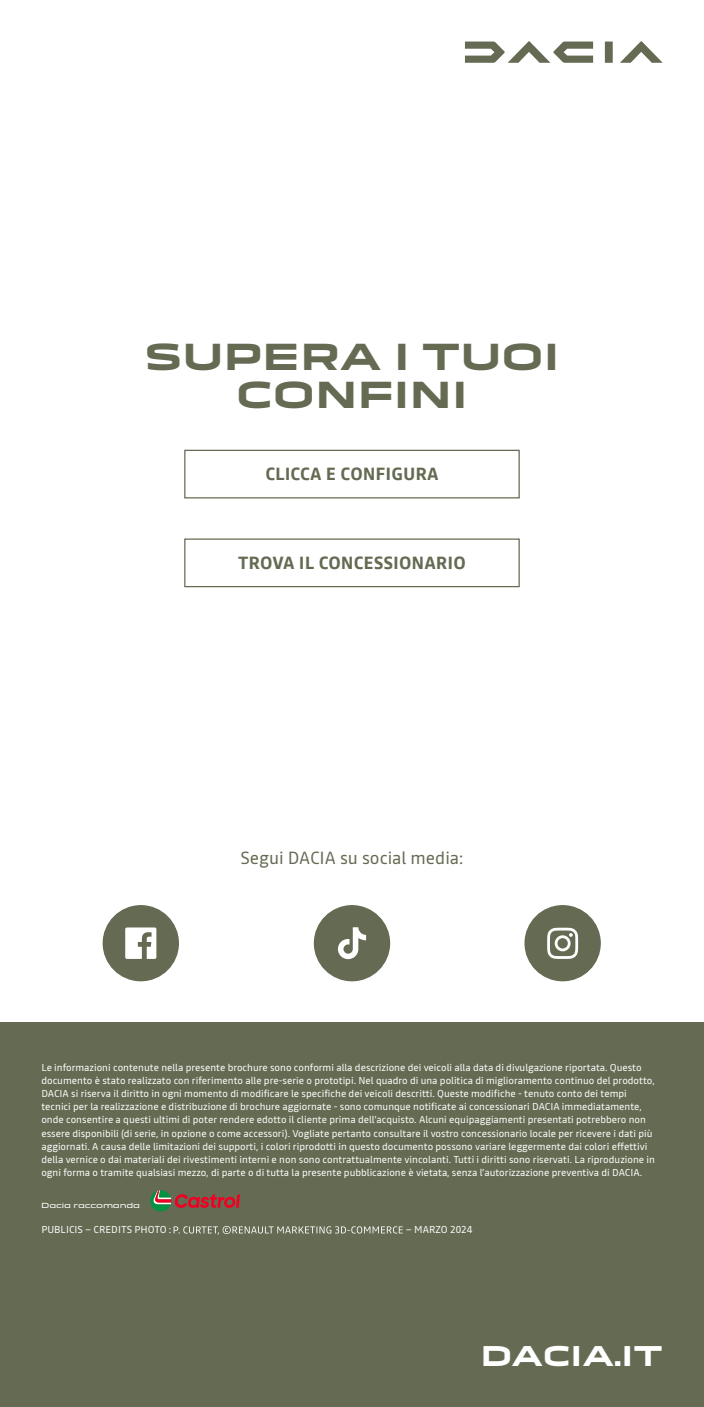
<style>
.page{position:relative;width:704px;height:1407px;background:#fff}
.page>*{position:absolute;margin:0;border:0;box-sizing:border-box;transform-origin:0 0}
.t1{font:700 35px/38.1px "Dacia Block Extended";color:#646b52;text-align:center}
.t2{font:700 26.56px "Dacia Block Extended";letter-spacing:-.005em;color:#fff}
.t3{font:700 17.5px "Read";color:#646b52}
.t4{font:17.5px "Read";color:#646b52}
.t5{font:10px/13.1px "Read";color:#fff}
.t6{font:6.88px "Dacia Block Extended";letter-spacing:-.02em;color:#fff}
</style>
<div class="page">
<div style="left:0;top:1022px;width:703px;height:385px;background:#646b52"></div>
<svg style="left:465px;top:41px;width:197px;height:22px"></svg>
<div style="left:525px;top:906px;width:74px;height:75px;background:#646b52;border-radius:50%"></div>
<div style="left:524px;top:905px;width:76px;height:76px;border:1px solid #646b52;border-radius:50%"></div>
<svg style="left:547px;top:928px;width:30px;height:31px"></svg>
<div style="left:103px;top:906px;width:75px;height:75px;background:#646b52;border-radius:50%"></div>
<div style="left:103px;top:905px;width:76px;height:76px;border:1px solid #646b52;border-radius:50%"></div>
<svg style="left:125px;top:927px;width:31px;height:32px"></svg>
<div style="left:314px;top:906px;width:75px;height:75px;background:#646b52;border-radius:50%"></div>
<svg style="left:338px;top:927px;width:28px;height:32px"></svg>
<div style="left:313px;top:905px;width:77px;height:76px;border:1px solid #646b52;border-radius:50%"></div>
<div style="left:184px;top:450px;width:335px;height:48px;border:1px solid #646b52"></div>
<svg style="left:150px;top:1190px;width:90px;height:21px"></svg>
<svg style="left:173px;top:1226px;width:229px;height:9px"></svg>
<div style="left:184px;top:538px;width:335px;height:49px;border:1px solid #646b52"></div>
<h1 class="t1" style="left:144px;top:339px;width:416px">SUPERA I TUOI<br>CONFINI</h1>
<h3 class="t3" style="left:265px;top:462px;width:175px">CLICCA E CONFIGURA</h3>
<h3 class="t3" style="left:238px;top:550px;width:229px">TROVA IL CONCESSIONARIO</h3>
<h3 class="t4" style="left:240px;top:845px;width:224px">Segui DACIA su social media:</h3>
<p class="t5" style="left:41px;top:1061px;width:614px">Le informazioni contenute nella presente brochure sono conformi alla descrizione dei veicoli alla data di divulgazione riportata. Questo documento è stato realizzato con riferimento alle pre-serie o prototipi. Nel quadro di una politica di miglioramento continuo del prodotto, DACIA si riserva il diritto in ogni momento di modificare le specifiche dei veicoli descritti. Queste modifiche - tenuto conto dei tempi tecnici per la realizzazione e distribuzione di brochure aggiornate - sono comunque notificate ai concessionari DACIA immediatamente, onde consentire a questi ultimi di poter rendere edotto il cliente prima dell’acquisto. Alcuni equipaggiamenti presentati potrebbero non essere disponibili (di serie, in opzione o come accessori). Vogliate pertanto consultare il vostro concessionario locale per ricevere i dati più aggiornati. A causa delle limitazioni dei supporti, i colori riprodotti in questo documento possono variare leggermente dai colori effettivi della vernice o dai materiali dei rivestimenti interni e non sono contrattualmente vincolanti. Tutti i diritti sono riservati. La riproduzione in ogni forma o tramite qualsiasi mezzo, di parte o di tutta la presente pubblicazione è vietata, senza l’autorizzazione preventiva di DACIA.</p>
<p class="t6" style="left:41px;top:1200px;width:100px">Dacia raccomanda</p>
<p class="t5" style="left:41px;top:1223px;width:131px">PUBLICIS – CREDITS PHOTO :</p>
<p class="t5" style="left:405px;top:1223px;width:68px">– MARZO 2024</p>
<h2 class="t2" style="left:480px;top:1341px;width:184px">DACIA.IT</h2>
</div>
